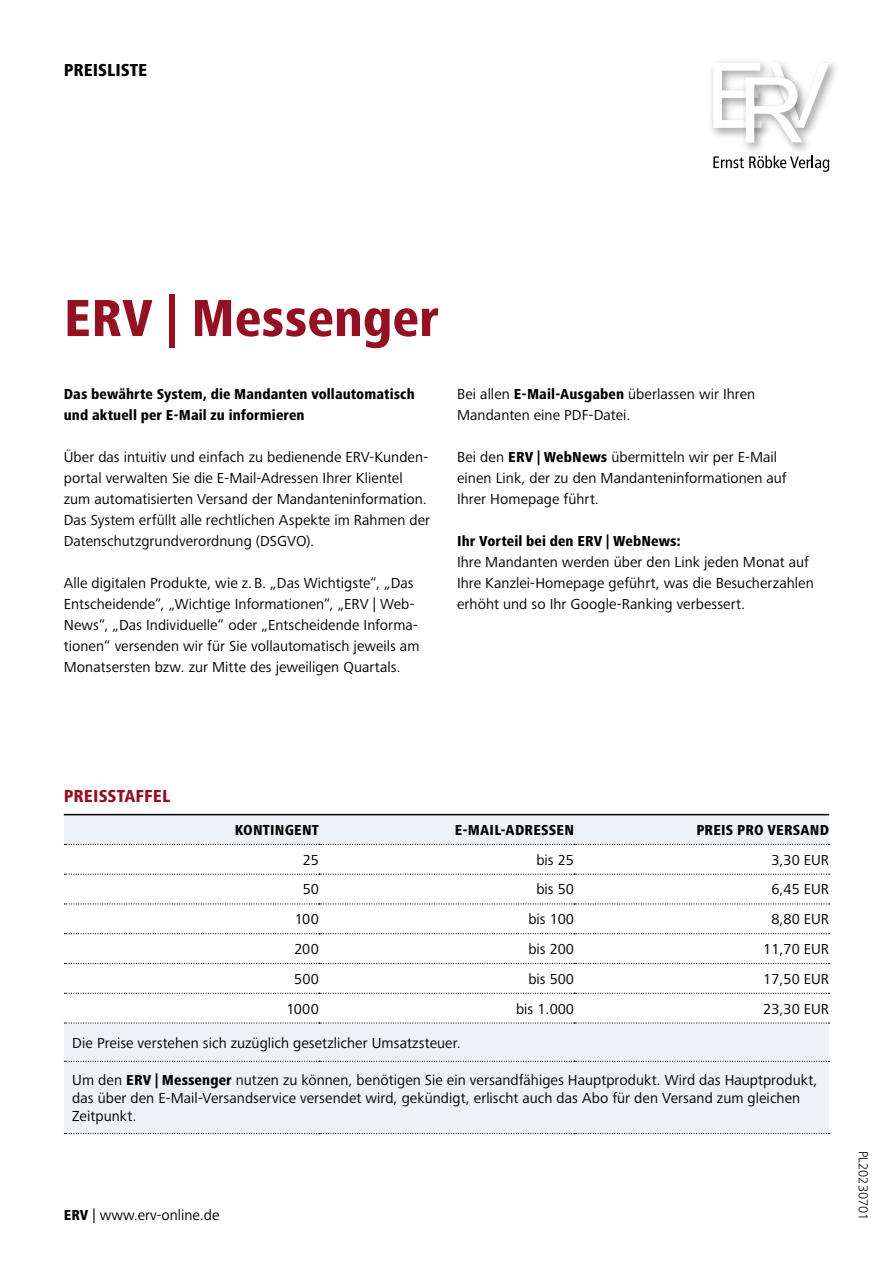
<style>
.page{position:relative;width:893px;height:1263px;background:#fff}
.page>*{position:absolute;margin:0;border:0;box-sizing:border-box;transform-origin:0 0}
.t1{font:800 condensed 54px "Frutiger Next Pro";color:#941023}
.t2{font:800 condensed 18px "Frutiger Next Pro";letter-spacing:.005em;color:#941023}
.t3{font:800 condensed 18px "Frutiger Next Pro";color:#000}
.t4{font:15px/21px "Frutiger Next Pro";letter-spacing:.005em;color:#000}
.t5{font:800 condensed 15px/21px "Frutiger Next Pro";letter-spacing:.01em;color:#000}
.t6{font:300 13.5px "Frutiger Next Pro";color:#000}
.s1{font-weight:800;font-stretch:condensed}
</style>
<div class="page">
<img style="left:776px;top:62px;width:60px;height:27px">
<img style="left:742px;top:142px;width:71px;height:14px">
<svg style="left:713px;top:63px;width:116px;height:79px"></svg>
<svg style="left:713px;top:156px;width:116px;height:16px"></svg>
<svg style="left:64px;top:815px;width:765px;height:318px"></svg>
<svg style="left:64px;top:844px;width:766px;height:1px"></svg>
<svg style="left:64px;top:874px;width:766px;height:1px"></svg>
<svg style="left:64px;top:903px;width:766px;height:1px"></svg>
<svg style="left:64px;top:933px;width:766px;height:1px"></svg>
<svg style="left:64px;top:963px;width:766px;height:1px"></svg>
<svg style="left:64px;top:993px;width:766px;height:1px"></svg>
<svg style="left:64px;top:1022px;width:766px;height:1px"></svg>
<svg style="left:64px;top:1133px;width:766px;height:1px"></svg>
<svg style="left:64px;top:1061px;width:766px;height:1px"></svg>
<hr style="left:64px;top:814px;width:255px;height:1px;background:#000">
<hr style="left:319px;top:814px;width:255px;height:1px;background:#000">
<hr style="left:574px;top:814px;width:255px;height:1px;background:#000">
<p class="t3" style="left:64px;top:60px;width:85px">PREISLISTE</p>
<h1 class="t1" style="left:64px;top:287px;width:376px">ERV | Messenger</h1>
<p class="t5" style="left:64px;top:384px;width:353px">Das bewährte System, die Mandanten vollautomatisch und aktuell per E-Mail zu informieren</p>
<p class="t4" style="left:64px;top:447px;width:368px">Über das intuitiv und einfach zu bedienende ERV-Kunden&shy;portal verwalten Sie die E-Mail-Adressen Ihrer Klientel zum automatisierten Versand der Mandanteninformation.<br>Das System erfüllt alle rechtlichen Aspekte im Rahmen der Datenschutzgrundverordnung (DSGVO).</p>
<p class="t4" style="left:64px;top:573px;width:357px">Alle digitalen Produkte, wie z.B. „Das Wichtigste“, „Das Entscheidende“, „Wichtige Informationen“, „ERV | Web-News“, „Das Individuelle“ oder „Entscheidende Informa&shy;tionen“ versenden wir für Sie vollautomatisch jeweils am Monatsersten bzw. zur Mitte des jeweiligen Quartals.</p>
<p class="t4" style="left:457px;top:384px;width:300px">Bei allen <span class="s1">E-Mail-Ausgaben</span> überlassen wir Ihren<br>Mandanten eine PDF-Datei.</p>
<p class="t4" style="left:457px;top:447px;width:331px">Bei den <span class="s1">ERV | WebNews</span> übermitteln wir per E-Mail einen Link, der zu den Mandanteninformationen auf<br>Ihrer Homepage führt.</p>
<p class="t5" style="left:457px;top:531px;width:225px">Ihr Vorteil bei den ERV | WebNews:</p>
<p class="t4" style="left:457px;top:552px;width:358px">Ihre Mandanten werden über den Link jeden Monat auf<br>Ihre Kanzlei-Homepage geführt, was die Besucherzahlen erhöht und so Ihr Google-Ranking verbessert.</p>
<p class="t2" style="left:64px;top:786px;width:108px">PREISSTAFFEL</p>
<p class="t5" style="left:235px;top:819px;width:86px">KONTINGENT</p>
<p class="t5" style="left:455px;top:819px;width:121px">E-MAIL-ADRESSEN</p>
<p class="t5" style="left:696px;top:819px;width:134px">PREIS PRO VERSAND</p>
<p class="t4" style="left:303px;top:849px;width:18px">25</p>
<p class="t4" style="left:536px;top:849px;width:39px">bis 25</p>
<p class="t4" style="left:771px;top:849px;width:59px">3,30 EUR</p>
<p class="t4" style="left:303px;top:879px;width:18px">50</p>
<p class="t4" style="left:536px;top:879px;width:39px">bis 50</p>
<p class="t4" style="left:771px;top:879px;width:59px">6,45 EUR</p>
<p class="t4" style="left:295px;top:909px;width:26px">100</p>
<p class="t4" style="left:528px;top:909px;width:47px">bis 100</p>
<p class="t4" style="left:771px;top:909px;width:59px">8,80 EUR</p>
<p class="t4" style="left:294px;top:938px;width:26px">200</p>
<p class="t4" style="left:528px;top:938px;width:47px">bis 200</p>
<p class="t4" style="left:763px;top:938px;width:67px">11,70 EUR</p>
<p class="t4" style="left:294px;top:968px;width:26px">500</p>
<p class="t4" style="left:528px;top:968px;width:47px">bis 500</p>
<p class="t4" style="left:763px;top:968px;width:67px">17,50 EUR</p>
<p class="t4" style="left:286px;top:998px;width:34px">1000</p>
<p class="t4" style="left:516px;top:998px;width:59px">bis 1.000</p>
<p class="t4" style="left:763px;top:998px;width:67px">23,30 EUR</p>
<p class="t4" style="left:72px;top:1032px;width:390px">Die Preise verstehen sich zuzüglich gesetzlicher Umsatzsteuer.</p>
<p class="t4" style="left:72px;top:1071px;width:747px;line-height:18px">Um den <span class="s1">ERV | Messenger</span> nutzen zu können, benötigen Sie ein versandfähiges Hauptprodukt. Wird das Hauptprodukt, das über den E-Mail-Versandservice versendet wird, gekündigt, erlischt auch das Abo für den Versand zum gleichen<br>Zeitpunkt.</p>
<p class="t4" style="left:64px;top:1205px;width:157px"><span class="s1">ERV</span> | www.erv-online.de</p>
<p class="t6" style="left:871px;top:1151px;width:71px;rotate:90deg">PL20230701</p>
</div>
